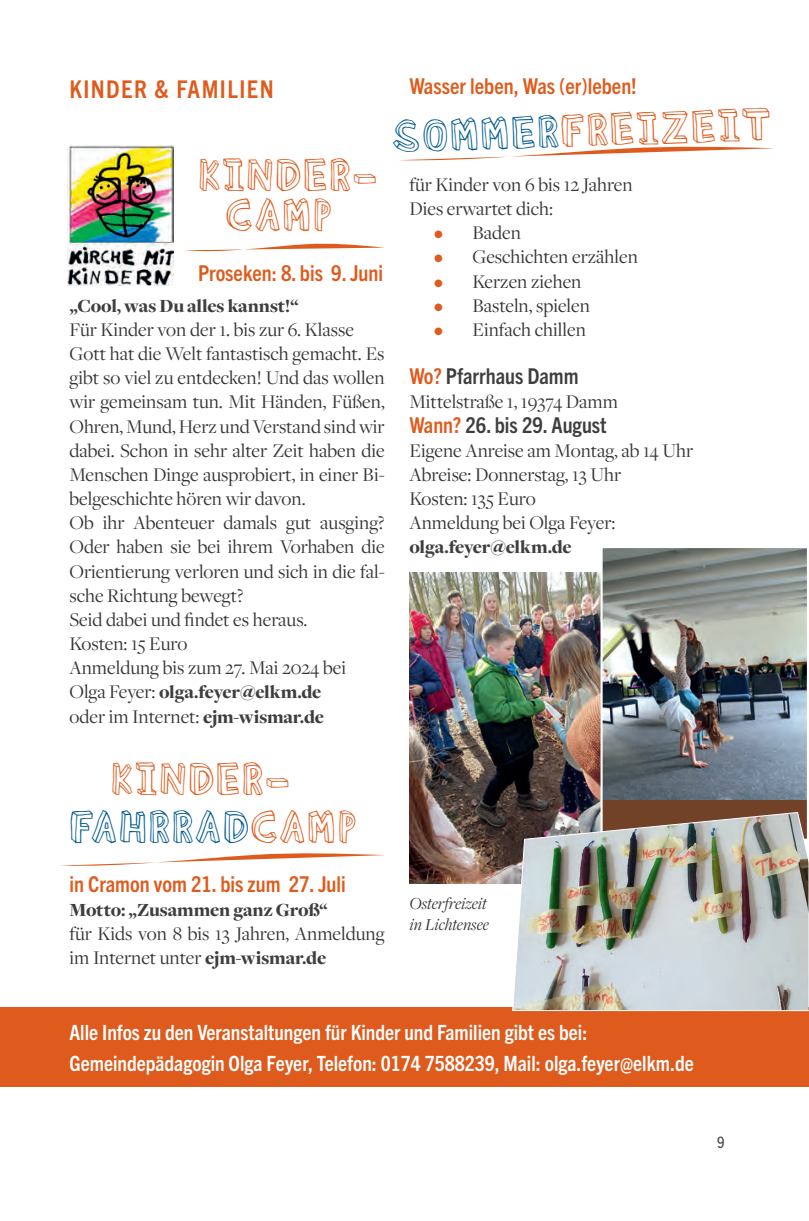
<style>
.page{position:relative;width:809px;height:1221px;background:#fff}
.page>*{position:absolute;margin:0;border:0;box-sizing:border-box;transform-origin:0 0}
.t1{font:43.23px/39.6px "Blockhead OT";letter-spacing:.04em;color:#de5b1d;text-align:center}
.t2{font:700 condensed 24.5px "Trade Gothic Next LT Pro";letter-spacing:.06em;color:#de5b1d}
.t3{font:700 condensed 21.88px "Trade Gothic Next LT Pro";color:#de5b1d}
.t4{font:700 condensed 21.88px "Trade Gothic Next LT Pro";color:#3e3e3f}
.t5{font:700 condensed 21px/31.5px "Trade Gothic Next LT Pro";color:#fff}
.t6{font:20.12px/24.2px "Freight Disp Pro";color:#363536}
.t7{font:900 19.25px "Freight Disp Pro";letter-spacing:-.01em;color:#3e3e3f}
.t8{font:italic 17.5px/21px "Freight Disp Pro";color:#363536}
.t9{font:condensed 15.75px "Trade Gothic Next LT Pro";color:#3e3e3f}
.s1{color:#005a8f}
.s2{font-weight:400;font-size:20.12px;color:#363536}
.s3{font-weight:900;font-size:19.25px;color:#3e3e3f}
.s4{color:#de5b1d}
</style>
<div class="page">
<div style="left:0;top:1007px;width:809px;height:79px;background:#de5b1d"></div>
<img style="left:67px;top:145px;width:106px;height:140px">
<svg style="left:399px;top:146px;width:376px;height:15px"></svg>
<svg style="left:185px;top:243px;width:200px;height:9px"></svg>
<svg style="left:60px;top:853px;width:324px;height:13px"></svg>
<img style="left:409px;top:572px;width:191px;height:311px">
<div style="left:601px;top:547px;width:207px;height:292px;background:#714128"></div>
<img style="left:603px;top:549px;width:203px;height:250px">
<div style="left:600px;top:546px;width:209px;height:294px;border:2px solid #fff"></div>
<img style="left:512px;top:811px;width:297px;height:200px">
<p class="t2" style="left:69px;top:73px;width:203px">KINDER &amp; FAMILIEN</p>
<p class="t3" style="left:409px;top:71px;width:228px">Wasser leben, Was (er)leben!</p>
<h1 class="t1" style="left:391px;top:118px;width:381px;rotate:-2deg"><span class="s1">SOMMER</span>FREIZEIT</h1>
<h1 class="t1" style="left:198px;top:156px;width:180px">KINDER-<br>CAMP</h1>
<p class="t3" style="left:198px;top:258px;width:187px">Proseken: 8. bis 9. Juni</p>
<p class="t7" style="left:69px;top:293px;width:231px">„Cool, was Du alles kannst!“</p>
<p class="t6" style="left:69px;top:317px;width:317px">Für Kinder von der 1. bis zur 6. Klasse Gott hat die Welt fantastisch gemacht. Es gibt so viel zu entdecken! Und das wollen wir gemeinsam tun. Mit Händen, Füßen, Ohren, Mund, Herz und Verstand sind wir dabei. Schon in sehr alter Zeit haben die Menschen Dinge ausprobiert, in einer Bi&shy;belgeschichte hören wir davon.<br>Ob ihr Abenteuer damals gut ausging?<br>Oder haben sie bei ihrem Vorhaben die Orientierung verloren und sich in die fal&shy;sche Richtung bewegt?<br>Seid dabei und findet es heraus.<br>Kosten: 15 Euro<br>Anmeldung bis zum 27. Mai 2024 bei</p>
<p class="t7" style="left:69px;top:679px;width:253px"><span class="s2">Olga Feyer:</span> olga.feyer@elkm.de</p>
<p class="t6" style="left:69px;top:703px;width:256px">oder im Internet: <span class="s3">ejm-wismar.de</span></p>
<h1 class="t1" style="left:69px;top:755px;width:289px;line-height:48.3px">KINDER-<br><span class="s1">FAHRRAD</span>CAMP</h1>
<p class="t3" style="left:69px;top:868px;width:278px">in Cramon vom 21. bis zum 27. Juli</p>
<p class="t7" style="left:69px;top:896px;width:260px">Motto: „Zusammen ganz Groß“</p>
<p class="t6" style="left:69px;top:920px;width:317px">für Kids von 8 bis 13 Jahren, Anmeldung im Internet unter <span class="s3">ejm-wismar.de</span></p>
<p class="t6" style="left:409px;top:172px;width:225px">für Kinder von 6 bis 12 Jahren<br>Dies erwartet dich:</p>
<p class="t6" style="left:434px;top:220px;width:88px"><span class="s4">•</span> Baden</p>
<p class="t6" style="left:434px;top:244px;width:205px"><span class="s4">•</span> Geschichten erzählen</p>
<p class="t6" style="left:434px;top:268px;width:149px"><span class="s4">•</span> Kerzen ziehen</p>
<p class="t6" style="left:434px;top:292px;width:157px"><span class="s4">•</span> Basteln, spielen</p>
<p class="t6" style="left:434px;top:317px;width:153px"><span class="s4">•</span> Einfach chillen</p>
<p class="t4" style="left:409px;top:361px;width:171px"><span class="s4">Wo?</span> Pfarrhaus Damm</p>
<p class="t6" style="left:409px;top:389px;width:210px">Mittelstraße 1, 19374 Damm</p>
<p class="t4" style="left:409px;top:409px;width:199px"><span class="s4">Wann?</span> 26. bis 29. August</p>
<p class="t6" style="left:409px;top:437px;width:285px">Eigene Anreise am Montag, ab 14 Uhr<br>Abreise: Donnerstag, 13 Uhr<br>Kosten: 135 Euro<br>Anmeldung bei Olga Feyer:</p>
<p class="t7" style="left:409px;top:534px;width:164px">olga.feyer@elkm.de</p>
<p class="t8" style="left:409px;top:892px;width:81px">Osterfreizeit in Lichtensee</p>
<p class="t5" style="left:69px;top:1014px;width:625px">Alle Infos zu den Veranstaltungen für Kinder und Familien gibt es bei:<br>Gemeindepädagogin Olga Feyer, Telefon: 0174 7588239, Mail: olga.feyer@elkm.de</p>
<p class="t9" style="left:717px;top:1130px;width:9px">9</p>
</div>
